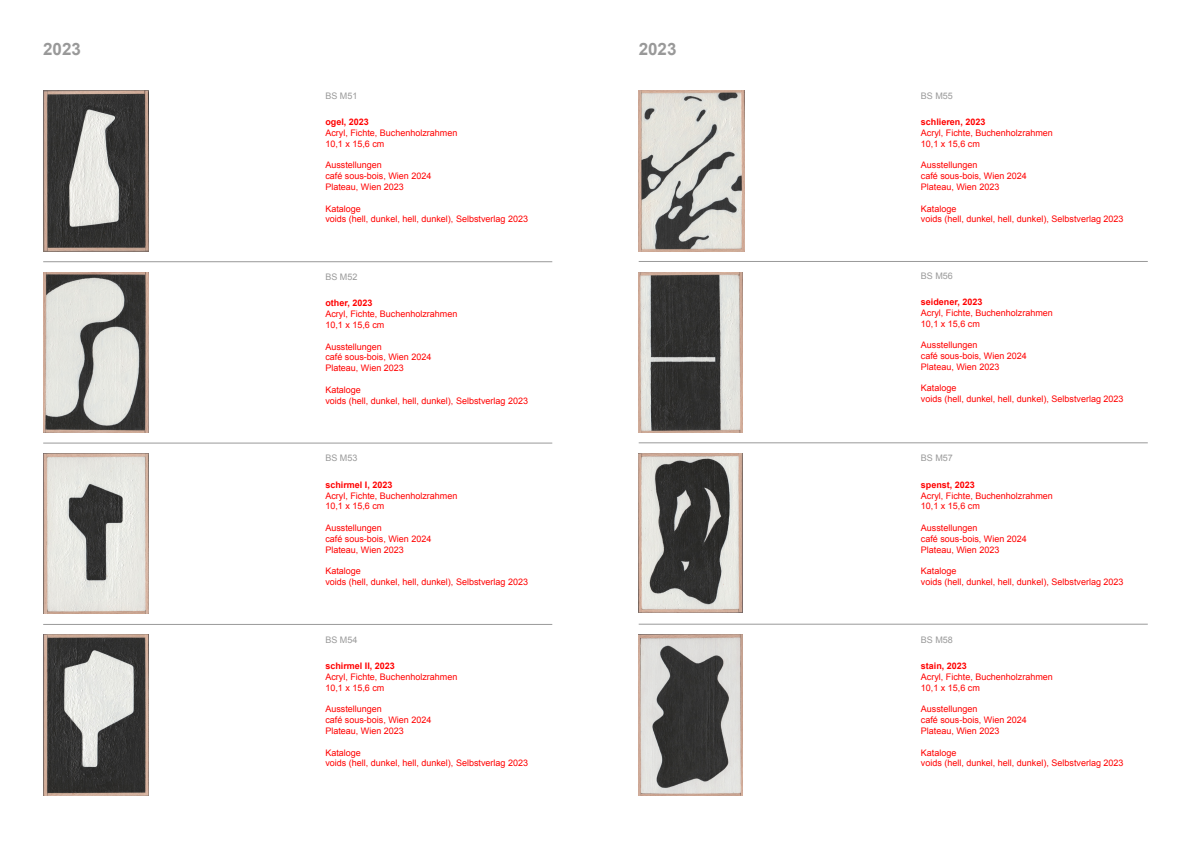
<style>
.page{position:relative;width:1191px;height:842px;background:#fff}
.page>*{position:absolute;margin:0;border:0;box-sizing:border-box;transform-origin:0 0}
.t1{font:700 17px "Arial";color:#999}
.t2{font:9px "Arial";color:#f00}
.t3{font:700 9px "Arial";color:#f00}
.t4{font:9px "Arial";color:#999}
</style>
<div class="page">
<img style="left:43px;top:91px;width:105px;height:160px">
<img style="left:43px;top:272px;width:105px;height:160px">
<img style="left:43px;top:453px;width:106px;height:161px">
<img style="left:43px;top:635px;width:106px;height:160px">
<img style="left:638px;top:91px;width:106px;height:160px">
<img style="left:638px;top:272px;width:105px;height:160px">
<img style="left:638px;top:453px;width:105px;height:159px">
<img style="left:638px;top:635px;width:105px;height:160px">
<hr style="left:638px;top:261px;width:509px;height:1px;background:#999">
<hr style="left:638px;top:443px;width:509px;height:1px;background:#999">
<hr style="left:638px;top:624px;width:509px;height:1px;background:#999">
<hr style="left:43px;top:262px;width:509px;height:1px;background:#999">
<hr style="left:43px;top:443px;width:509px;height:1px;background:#999">
<hr style="left:43px;top:624px;width:509px;height:1px;background:#999">
<p class="t1" style="left:43px;top:38px;width:39px">2023</p>
<p class="t4" style="left:325px;top:90px;width:34px">BS M51</p>
<p class="t3" style="left:325px;top:116px;width:45px">ogel, 2023</p>
<p class="t2" style="left:325px;top:127px;width:134px">Acryl, Fichte, Buchenholzrahmen</p>
<p class="t2" style="left:325px;top:138px;width:61px">10,1 x 15,6 cm</p>
<p class="t2" style="left:325px;top:159px;width:58px">Ausstellungen</p>
<p class="t2" style="left:325px;top:170px;width:108px">café sous-bois, Wien 2024</p>
<p class="t2" style="left:325px;top:181px;width:80px">Plateau, Wien 2023</p>
<p class="t2" style="left:325px;top:202px;width:37px">Kataloge</p>
<p class="t2" style="left:325px;top:213px;width:204px">voids (hell, dunkel, hell, dunkel), Selbstverlag 2023</p>
<p class="t4" style="left:325px;top:271px;width:34px">BS M52</p>
<p class="t3" style="left:325px;top:297px;width:49px">other, 2023</p>
<p class="t2" style="left:325px;top:308px;width:134px">Acryl, Fichte, Buchenholzrahmen</p>
<p class="t2" style="left:325px;top:319px;width:61px">10,1 x 15,6 cm</p>
<p class="t2" style="left:325px;top:341px;width:58px">Ausstellungen</p>
<p class="t2" style="left:325px;top:351px;width:108px">café sous-bois, Wien 2024</p>
<p class="t2" style="left:325px;top:362px;width:80px">Plateau, Wien 2023</p>
<p class="t2" style="left:325px;top:384px;width:37px">Kataloge</p>
<p class="t2" style="left:325px;top:395px;width:204px">voids (hell, dunkel, hell, dunkel), Selbstverlag 2023</p>
<p class="t4" style="left:325px;top:452px;width:34px">BS M53</p>
<p class="t3" style="left:325px;top:479px;width:69px">schirmel I, 2023</p>
<p class="t2" style="left:325px;top:490px;width:134px">Acryl, Fichte, Buchenholzrahmen</p>
<p class="t2" style="left:325px;top:500px;width:61px">10,1 x 15,6 cm</p>
<p class="t2" style="left:325px;top:522px;width:58px">Ausstellungen</p>
<p class="t2" style="left:325px;top:533px;width:108px">café sous-bois, Wien 2024</p>
<p class="t2" style="left:325px;top:544px;width:80px">Plateau, Wien 2023</p>
<p class="t2" style="left:325px;top:565px;width:37px">Kataloge</p>
<p class="t2" style="left:325px;top:576px;width:204px">voids (hell, dunkel, hell, dunkel), Selbstverlag 2023</p>
<p class="t4" style="left:325px;top:634px;width:34px">BS M54</p>
<p class="t3" style="left:325px;top:660px;width:71px">schirmel II, 2023</p>
<p class="t2" style="left:325px;top:671px;width:134px">Acryl, Fichte, Buchenholzrahmen</p>
<p class="t2" style="left:325px;top:682px;width:61px">10,1 x 15,6 cm</p>
<p class="t2" style="left:325px;top:703px;width:58px">Ausstellungen</p>
<p class="t2" style="left:325px;top:714px;width:108px">café sous-bois, Wien 2024</p>
<p class="t2" style="left:325px;top:725px;width:80px">Plateau, Wien 2023</p>
<p class="t2" style="left:325px;top:746px;width:37px">Kataloge</p>
<p class="t2" style="left:325px;top:757px;width:204px">voids (hell, dunkel, hell, dunkel), Selbstverlag 2023</p>
<p class="t1" style="left:638px;top:38px;width:39px">2023</p>
<p class="t4" style="left:921px;top:90px;width:34px">BS M55</p>
<p class="t3" style="left:921px;top:116px;width:66px">schlieren, 2023</p>
<p class="t2" style="left:921px;top:127px;width:134px">Acryl, Fichte, Buchenholzrahmen</p>
<p class="t2" style="left:921px;top:138px;width:61px">10,1 x 15,6 cm</p>
<p class="t2" style="left:921px;top:159px;width:58px">Ausstellungen</p>
<p class="t2" style="left:921px;top:170px;width:108px">café sous-bois, Wien 2024</p>
<p class="t2" style="left:921px;top:181px;width:80px">Plateau, Wien 2023</p>
<p class="t2" style="left:921px;top:202px;width:37px">Kataloge</p>
<p class="t2" style="left:921px;top:213px;width:204px">voids (hell, dunkel, hell, dunkel), Selbstverlag 2023</p>
<p class="t4" style="left:921px;top:270px;width:34px">BS M56</p>
<p class="t3" style="left:921px;top:296px;width:63px">seidener, 2023</p>
<p class="t2" style="left:921px;top:307px;width:134px">Acryl, Fichte, Buchenholzrahmen</p>
<p class="t2" style="left:921px;top:318px;width:61px">10,1 x 15,6 cm</p>
<p class="t2" style="left:921px;top:339px;width:58px">Ausstellungen</p>
<p class="t2" style="left:921px;top:350px;width:108px">café sous-bois, Wien 2024</p>
<p class="t2" style="left:921px;top:361px;width:80px">Plateau, Wien 2023</p>
<p class="t2" style="left:921px;top:382px;width:37px">Kataloge</p>
<p class="t2" style="left:921px;top:393px;width:204px">voids (hell, dunkel, hell, dunkel), Selbstverlag 2023</p>
<p class="t4" style="left:921px;top:452px;width:34px">BS M57</p>
<p class="t3" style="left:921px;top:479px;width:56px">spenst, 2023</p>
<p class="t2" style="left:921px;top:490px;width:134px">Acryl, Fichte, Buchenholzrahmen</p>
<p class="t2" style="left:921px;top:500px;width:61px">10,1 x 15,6 cm</p>
<p class="t2" style="left:921px;top:522px;width:58px">Ausstellungen</p>
<p class="t2" style="left:921px;top:533px;width:108px">café sous-bois, Wien 2024</p>
<p class="t2" style="left:921px;top:544px;width:80px">Plateau, Wien 2023</p>
<p class="t2" style="left:921px;top:565px;width:37px">Kataloge</p>
<p class="t2" style="left:921px;top:576px;width:204px">voids (hell, dunkel, hell, dunkel), Selbstverlag 2023</p>
<p class="t4" style="left:921px;top:634px;width:34px">BS M58</p>
<p class="t3" style="left:921px;top:660px;width:48px">stain, 2023</p>
<p class="t2" style="left:921px;top:671px;width:134px">Acryl, Fichte, Buchenholzrahmen</p>
<p class="t2" style="left:921px;top:682px;width:61px">10,1 x 15,6 cm</p>
<p class="t2" style="left:921px;top:703px;width:58px">Ausstellungen</p>
<p class="t2" style="left:921px;top:714px;width:108px">café sous-bois, Wien 2024</p>
<p class="t2" style="left:921px;top:725px;width:80px">Plateau, Wien 2023</p>
<p class="t2" style="left:921px;top:746px;width:37px">Kataloge</p>
<p class="t2" style="left:921px;top:757px;width:204px">voids (hell, dunkel, hell, dunkel), Selbstverlag 2023</p>
</div>
